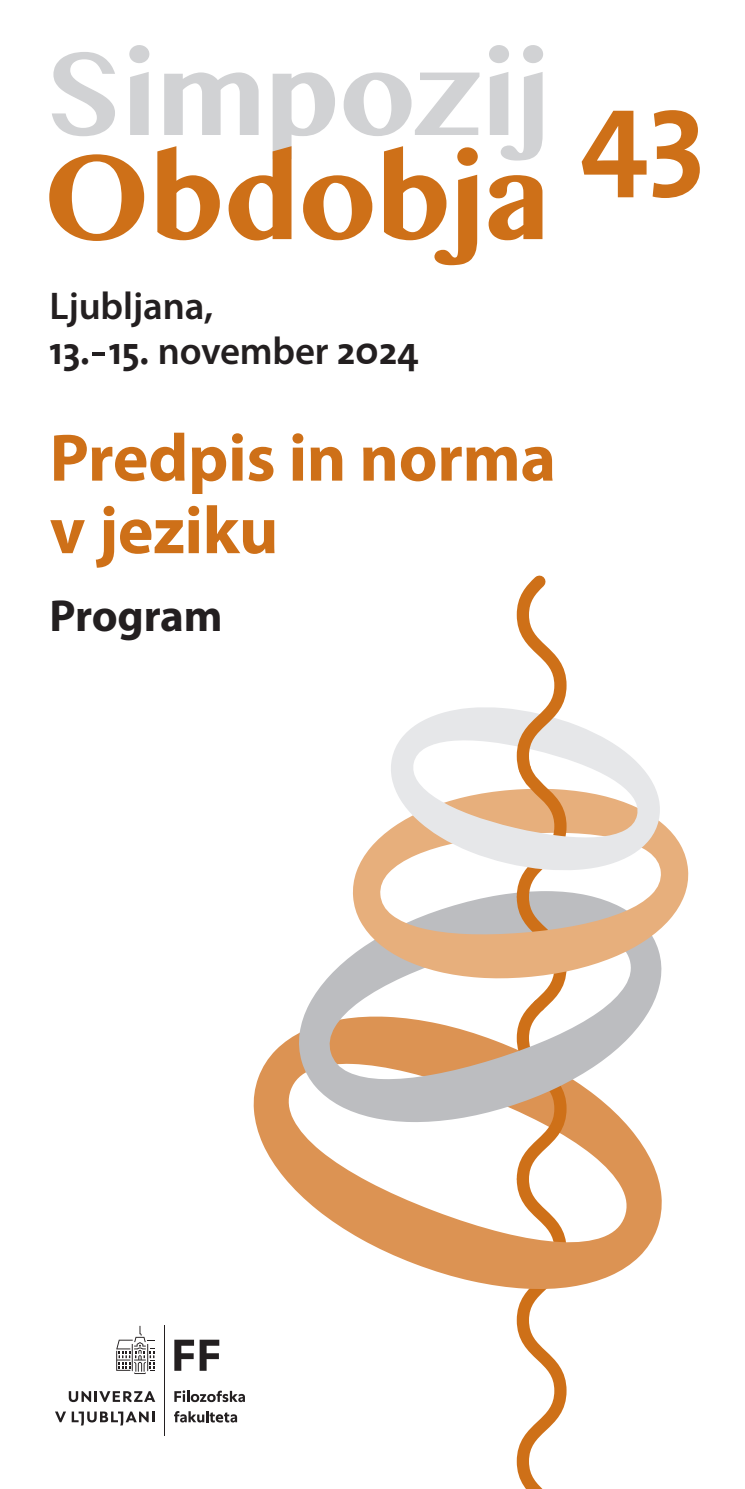
<style>
.page{position:relative;width:745px;height:1489px;background:#fff}
.page>*{position:absolute;margin:0;border:0;box-sizing:border-box;transform-origin:0 0}
.t1{font:123.75px "Slo The Sans Bold Plain";color:#ce7018}
.t2{font:700 119.25px "Oriya MN";color:#ce7018}
.t3{font:700 116.75px "Oriya MN";color:#d1d2d4}
.t4{font:700 67.5px/72.5px "Myriad Pro";letter-spacing:-.005em;color:#ce7018}
.t5{font:700 45px "Myriad Pro";letter-spacing:-.01em;color:#231f20}
.t6{font:38.75px "Slo The Sans Bold Plain";letter-spacing:-.005em;color:#231f20}
.t7{font:600 38.75px "Myriad Pro";letter-spacing:-.005em;color:#231f20}
.s1{font-family:"Myriad Pro";font-weight:600}
</style>
<div class="page">
<svg style="left:219px;top:1054px;width:443px;height:286px"></svg>
<svg style="left:272px;top:961px;width:390px;height:200px"></svg>
<svg style="left:345px;top:836px;width:344px;height:154px"></svg>
<svg style="left:375px;top:707px;width:300px;height:188px"></svg>
<svg style="left:509px;top:575px;width:63px;height:913px"></svg>
<svg style="left:174px;top:1390px;width:71px;height:11px"></svg>
<svg style="left:174px;top:1411px;width:63px;height:11px"></svg>
<svg style="left:69px;top:1391px;width:86px;height:10px"></svg>
<svg style="left:55px;top:1411px;width:11px;height:10px"></svg>
<svg style="left:72px;top:1411px;width:82px;height:14px"></svg>
<hr style="left:164px;top:1325px;width:1px;height:110px;background:#231f20">
<svg style="left:116px;top:1325px;width:38px;height:48px"></svg>
<svg style="left:174px;top:1339px;width:45px;height:31px"></svg>
<p class="t3" style="left:45px;top:26px;width:506px">Simpozij</p>
<p class="t2" style="left:43px;top:128px;width:509px">Obdobja</p>
<p class="t7" style="left:50px;top:281px;width:165px">Ljubljana,</p>
<p class="t6" style="left:50px;top:329px;width:370px">13.-15. <span class="s1">november</span> 2024</p>
<p class="t4" style="left:50px;top:419px;width:507px">Predpis in norma v jeziku</p>
<p class="t5" style="left:50px;top:586px;width:174px">Program</p>
<p class="t1" style="left:579px;top:63px;width:127px">43</p>
</div>
